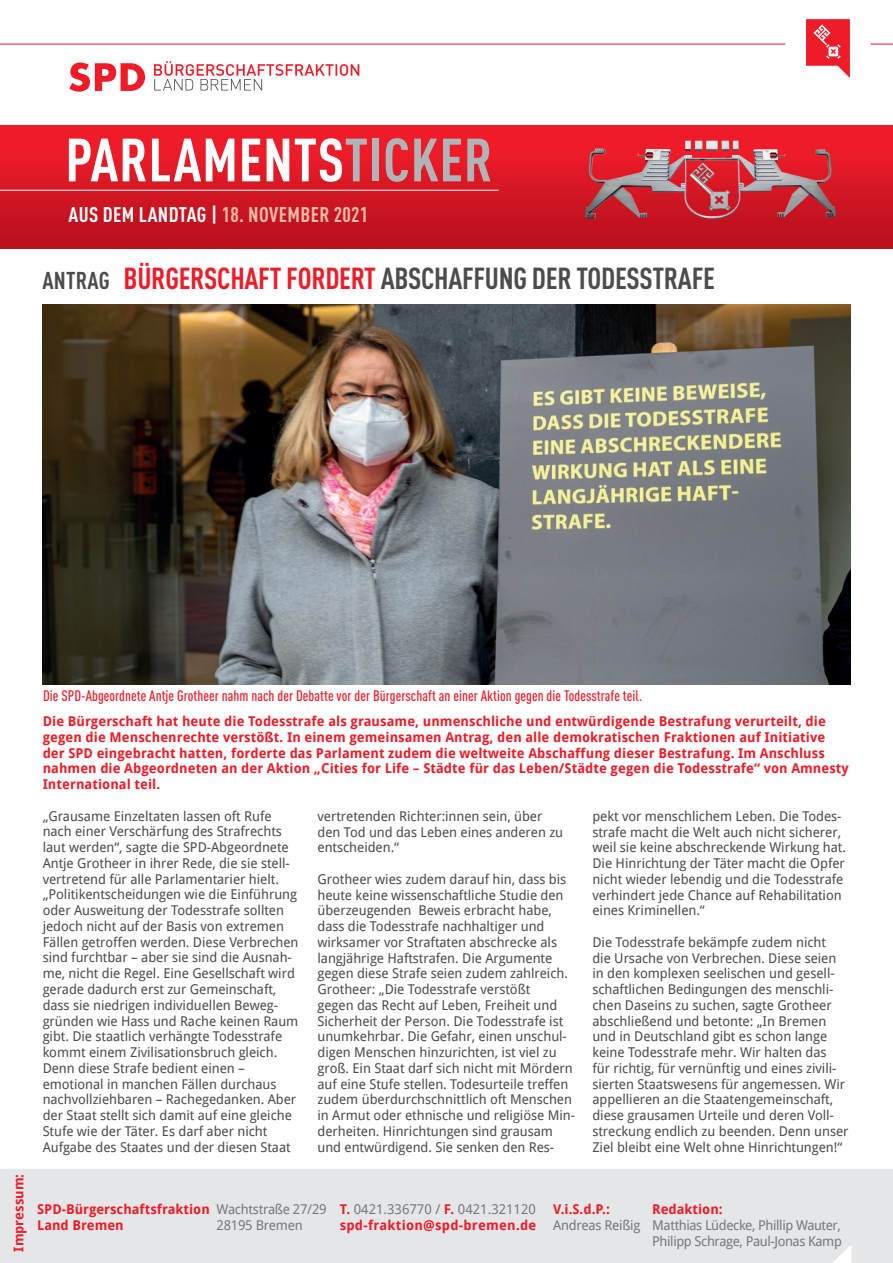
<style>
.page{position:relative;width:893px;height:1263px;background:#fff}
.page>*{position:absolute;margin:0;border:0;box-sizing:border-box;transform-origin:0 0}
.t1{font:700 condensed 60px "DINOT";letter-spacing:.01em;color:#fff}
.t2{font:700 condensed 30px "DINOT";letter-spacing:-.01em;color:#4b4c4d}
.t3{font:700 condensed 21px "DINOT";letter-spacing:.02em;color:#fabda8}
.t4{font:500 condensed 15px "DINOT";letter-spacing:.005em;color:#ee1c28}
.t5{font:13.5px/15.8px "Droid Sans Pro";letter-spacing:-.005em;color:#4b4c4d}
.t6{font:700 13.5px/15.8px "Droid Sans Pro";letter-spacing:.005em;color:#ee1c28}
.t7{font:13.5px/15.8px "Droid Sans Pro";letter-spacing:-.03em;color:#76787b}
.s1{color:#b2b3b7}
.s2{color:#fff}
.s3{font-size:24px}
.s4{color:#ee1c28}
.s5{font-weight:400;color:#76787b}
</style>
<div class="page">
<svg style="left:806px;top:19px;width:44px;height:59px"></svg>
<hr style="left:0;top:44px;width:785px;height:1px;background:#ee1c28">
<svg style="left:870px;top:44px;width:23px;height:1px"></svg>
<svg style="left:154px;top:61px;width:205px;height:29px"></svg>
<svg style="left:69px;top:63px;width:76px;height:29px"></svg>
<div style="left:0;top:126px;width:893px;height:123px;background:linear-gradient(to bottom,#f42430,#b5121f)"></div>
<hr style="left:0;top:190px;width:499px;height:1px;background:#fff">
<img style="left:585px;top:141px;width:154px;height:77px">
<img style="left:43px;top:304px;width:807px;height:381px">
<div style="left:0;top:1169px;width:893px;height:94px;background:#e5e6e8"></div>
<h1 class="t1" style="left:65px;top:124px;width:429px">PARLAMENTS<span class="s1">TICKER</span></h1>
<h3 class="t3" style="left:68px;top:202px;width:301px"><span class="s2">AUS DEM LANDTAG |</span> 18. NOVEMBER 2021</h3>
<h2 class="t2" style="left:43px;top:260px;width:674px"><span class="s3">ANTRAG</span> <span class="s4">BÜRGERSCHAFT FORDERT</span> ABSCHAFFUNG DER TODESSTRAFE</h2>
<p class="t6" style="left:10px;top:1252px;width:79px;rotate:-90deg">Impressum:</p>
<p class="t4" style="left:43px;top:687px;width:601px">Die SPD-Abgeordnete Antje Grotheer nahm nach der Debatte vor der Bürgerschaft an einer Aktion gegen die Todesstrafe teil.</p>
<p class="t6" style="left:43px;top:713px;width:808px">Die Bürgerschaft hat heute die Todesstrafe als grausame, unmenschliche und entwürdigende Bestrafung verurteilt, die gegen die Menschenrechte verstößt. In einem gemeinsamen Antrag, den alle demokratischen Fraktionen auf Initiative der SPD eingebracht hatten, forderte das Parlament zudem die weltweite Abschaffung dieser Bestrafung. Im Anschluss nahmen die Abgeordneten an der Aktion „Cities for Life – Städte für das Leben/Städte gegen die Todesstrafe“ von Amnesty International teil.</p>
<p class="t5" style="left:43px;top:807px;width:257px">„Grausame Einzeltaten lassen oft Rufe nach einer Verschärfung des Strafrechts laut werden“, sagte die SPD-Abgeordnete Antje Grotheer in ihrer Rede, die sie stell&shy;vertretend für alle Parlamentarier hielt. „Politikentscheidungen wie die Einführung oder Ausweitung der Todesstrafe sollten jedoch nicht auf der Basis von extremen Fällen getroffen werden. Diese Verbrechen sind furchtbar – aber sie sind die Ausnah&shy;me, nicht die Regel. Eine Gesellschaft wird gerade dadurch erst zur Gemeinschaft, dass sie niedrigen individuellen Beweg&shy;gründen wie Hass und Rache keinen Raum gibt. Die staatlich verhängte Todesstrafe kommt einem Zivilisationsbruch gleich.<br>Denn diese Strafe bedient einen – emotional in manchen Fällen durchaus nachvollziehbaren – Rachegedanken. Aber der Staat stellt sich damit auf eine gleiche Stufe wie der Täter. Es darf aber nicht Aufgabe des Staates und der diesen Staat</p>
<p class="t5" style="left:318px;top:808px;width:247px">vertretenden Richter:innen sein, über den Tod und das Leben eines anderen zu entscheiden.“</p>
<p class="t5" style="left:592px;top:808px;width:255px">pekt vor menschlichem Leben. Die Todes&shy;strafe macht die Welt auch nicht sicherer, weil sie keine abschreckende Wirkung hat.<br>Die Hinrichtung der Täter macht die Opfer nicht wieder lebendig und die Todesstrafe verhindert jede Chance auf Rehabilitation eines Kriminellen.“</p>
<p class="t5" style="left:592px;top:934px;width:258px">Die Todesstrafe bekämpfe zudem nicht<br>die Ursache von Verbrechen. Diese seien in den komplexen seelischen und gesell&shy;schaftlichen Bedingungen des menschli&shy;chen Daseins zu suchen, sagte Grotheer abschließend und betonte: „In Bremen und in Deutschland gibt es schon lange keine Todesstrafe mehr. Wir halten das<br>für richtig, für vernünftig und eines zivili&shy;sierten Staatswesens für angemessen. Wir appellieren an die Staatengemeinschaft, diese grausamen Urteile und deren Voll&shy;streckung endlich zu beenden. Denn unser Ziel bleibt eine Welt ohne Hinrichtungen!“</p>
<p class="t5" style="left:318px;top:871px;width:259px">Grotheer wies zudem darauf hin, dass bis heute keine wissenschaftliche Studie den überzeugenden Beweis erbracht habe, dass die Todesstrafe nachhaltiger und wirksamer vor Straftaten abschrecke als langjährige Haftstrafen. Die Argumente gegen diese Strafe seien zudem zahlreich.<br>Grotheer: „Die Todesstrafe verstößt<br>gegen das Recht auf Leben, Freiheit und Sicherheit der Person. Die Todesstrafe ist unumkehrbar. Die Gefahr, einen unschul&shy;digen Menschen hinzurichten, ist viel zu groß. Ein Staat darf sich nicht mit Mördern auf eine Stufe stellen. Todesurteile treffen zudem überdurchschnittlich oft Menschen in Armut oder ethnische und religiöse Min&shy;derheiten. Hinrichtungen sind grausam und entwürdigend. Sie senken den Res-</p>
<p class="t6" style="left:37px;top:1201px;width:174px">SPD-Bürgerschaftsfraktion<br>Land Bremen</p>
<p class="t6" style="left:340px;top:1201px;width:198px">T. <span class="s5">0421.336770 /</span> F. <span class="s5">0421.321120 </span>spd-fraktion@spd-bremen.de</p>
<p class="t6" style="left:553px;top:1201px;width:58px">V.i.S.d.P.:</p>
<p class="t7" style="left:217px;top:1201px;width:112px">Wachtstraße 27/29<br>28195 Bremen</p>
<p class="t7" style="left:553px;top:1217px;width:89px">Andreas Reißig</p>
<p class="t6" style="left:652px;top:1201px;width:72px">Redaktion:</p>
<p class="t7" style="left:652px;top:1217px;width:191px">Matthias Lüdecke, Phillip Wauter,<br>Philipp Schrage, Paul-Jonas Kamp</p>
</div>
